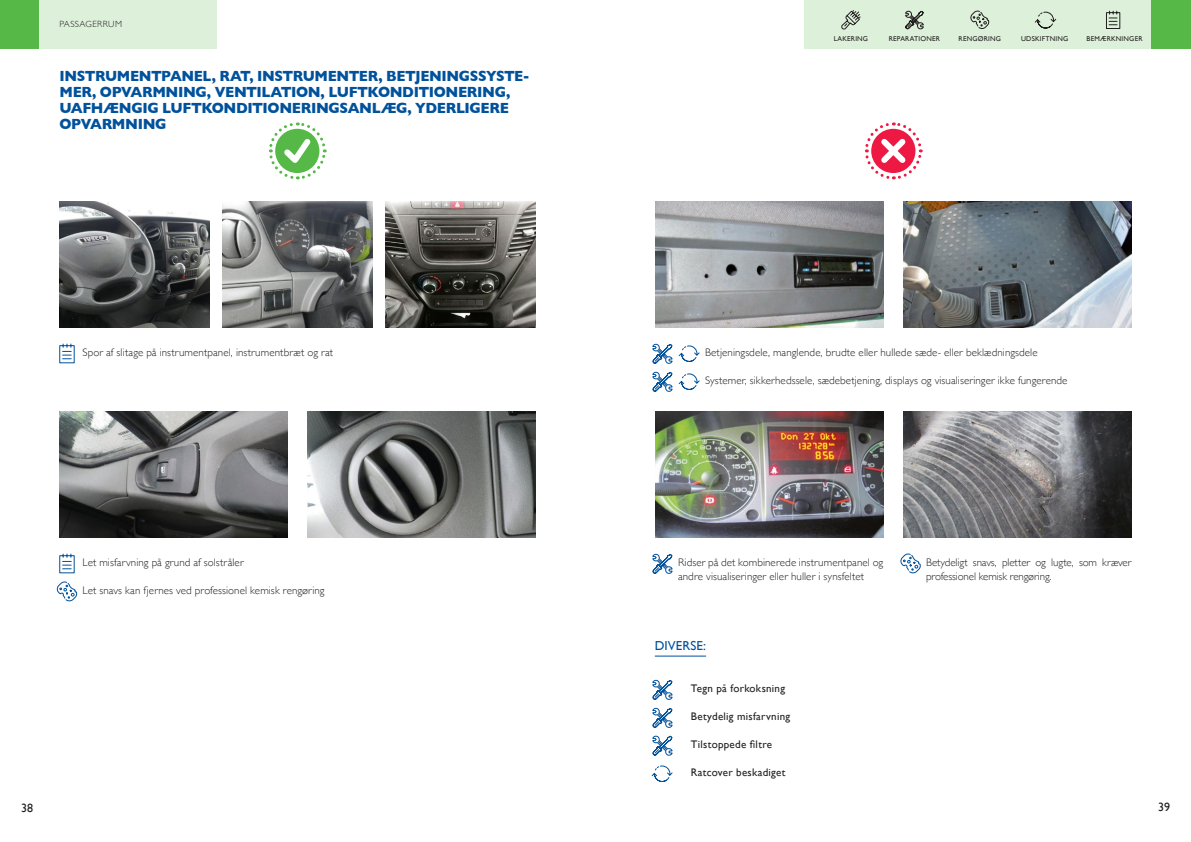
<style>
.page{position:relative;width:1191px;height:842px;background:#fff}
.page>*{position:absolute;margin:0;border:0;box-sizing:border-box;transform-origin:0 0}
.t1{font:700 15px/16px "Gill Sans";letter-spacing:-.03em;color:#01519b;scale:.94 1}
.t2{font:13px "Gill Sans";letter-spacing:.005em;color:#01519b}
.t3{font:12px "Gill Sans";color:#231f20}
.t4{font:300 11px/14px "Gill Sans";letter-spacing:.005em;color:#231f20}
.t5{font:11px "Gill Sans";letter-spacing:.025em;color:#231f20}
.t6{font:300 11px/14px "Gill Sans";letter-spacing:-.015em;color:#231f20}
.t7{font:300 9px "Gill Sans";letter-spacing:.035em;color:#231f20}
.t8{font:7px "Gill Sans";letter-spacing:.03em;color:#231f20}
</style>
<div class="page">
<svg style="left:269px;top:122px;width:58px;height:58px"></svg>
<svg style="left:865px;top:122px;width:58px;height:58px"></svg>
<div style="left:39px;top:0;width:178px;height:49px;background:#ddf1da"></div>
<div style="left:0;top:0;width:39px;height:49px;background:#56b947"></div>
<div style="left:804px;top:0;width:347px;height:49px;background:#ddf1da"></div>
<div style="left:1151px;top:0;width:40px;height:49px;background:#56b947"></div>
<svg style="left:1106px;top:10px;width:14px;height:19px"></svg>
<svg style="left:905px;top:10px;width:19px;height:20px"></svg>
<svg style="left:970px;top:10px;width:19px;height:19px"></svg>
<svg style="left:841px;top:10px;width:20px;height:20px"></svg>
<svg style="left:1034px;top:11px;width:22px;height:18px"></svg>
<img style="left:655px;top:412px;width:228px;height:126px">
<img style="left:903px;top:412px;width:228px;height:126px">
<svg style="left:652px;top:553px;width:21px;height:21px"></svg>
<svg style="left:652px;top:679px;width:21px;height:77px"></svg>
<svg style="left:900px;top:553px;width:20px;height:21px"></svg>
<img style="left:60px;top:412px;width:228px;height:126px">
<img style="left:655px;top:202px;width:228px;height:126px">
<img style="left:308px;top:412px;width:228px;height:126px">
<img style="left:60px;top:202px;width:150px;height:126px">
<img style="left:222px;top:202px;width:150px;height:126px">
<img style="left:386px;top:202px;width:150px;height:126px">
<img style="left:903px;top:202px;width:228px;height:126px">
<svg style="left:59px;top:553px;width:16px;height:21px"></svg>
<svg style="left:59px;top:343px;width:16px;height:21px"></svg>
<svg style="left:56px;top:581px;width:21px;height:21px"></svg>
<svg style="left:652px;top:343px;width:48px;height:49px"></svg>
<svg style="left:651px;top:765px;width:22px;height:17px"></svg>
<hr style="left:655px;top:656px;width:51px;height:1px;background:#01519b">
<p class="t7" style="left:60px;top:17px;width:64px">PASSAGERRUM</p>
<h1 class="t1" style="left:60px;top:67px;width:502px">INSTRUMENTPANEL, RAT, INSTRUMENTER, BETJENINGSSYSTE-MER, OPVARMNING, VENTILATION, LUFTKONDITIONERING, UAFHÆNGIG LUFTKONDITIONERINGSANLÆG, YDERLIGERE OPVARMNING</h1>
<p class="t4" style="left:82px;top:345px;width:252px">Spor af slitage på instrumentpanel, instrumentbræt og rat</p>
<p class="t4" style="left:82px;top:555px;width:163px">Let misfarvning på grund af solstråler</p>
<p class="t4" style="left:82px;top:583px;width:243px">Let snavs kan fjernes ved professionel kemisk rengøring</p>
<p class="t8" style="left:833px;top:34px;width:36px">LAKERING</p>
<p class="t8" style="left:888px;top:34px;width:53px">REPARATIONER</p>
<p class="t8" style="left:958px;top:34px;width:44px">RENGØRING</p>
<p class="t8" style="left:1021px;top:34px;width:49px">UDSKIFTNING</p>
<p class="t8" style="left:1086px;top:34px;width:57px">BEMÆRKNINGER</p>
<p class="t4" style="left:705px;top:345px;width:334px">Betjeningsdele, manglende, brudte eller hullede sæde- eller beklædningsdele</p>
<p class="t4" style="left:705px;top:373px;width:364px">Systemer, sikkerhedssele, sædebetjening, displays og visualiseringer ikke fungerende</p>
<p class="t4" style="left:678px;top:555px;width:207px">Ridser på det kombinerede instrumentpanel og andre visualiseringer eller huller i synsfeltet</p>
<p class="t6" style="left:926px;top:555px;width:207px">Betydeligt snavs, pletter og lugte, som kræver professionel kemisk rengøring.</p>
<p class="t2" style="left:655px;top:638px;width:53px">DIVERSE:</p>
<p class="t5" style="left:691px;top:682px;width:96px">Tegn på forkoksning</p>
<p class="t5" style="left:691px;top:710px;width:101px">Betydelig misfarvning</p>
<p class="t5" style="left:691px;top:738px;width:83px">Tilstoppede filtre</p>
<p class="t5" style="left:691px;top:766px;width:96px">Ratcover beskadiget</p>
<p class="t3" style="left:21px;top:801px;width:13px">38</p>
<p class="t3" style="left:1158px;top:800px;width:13px">39</p>
</div>
